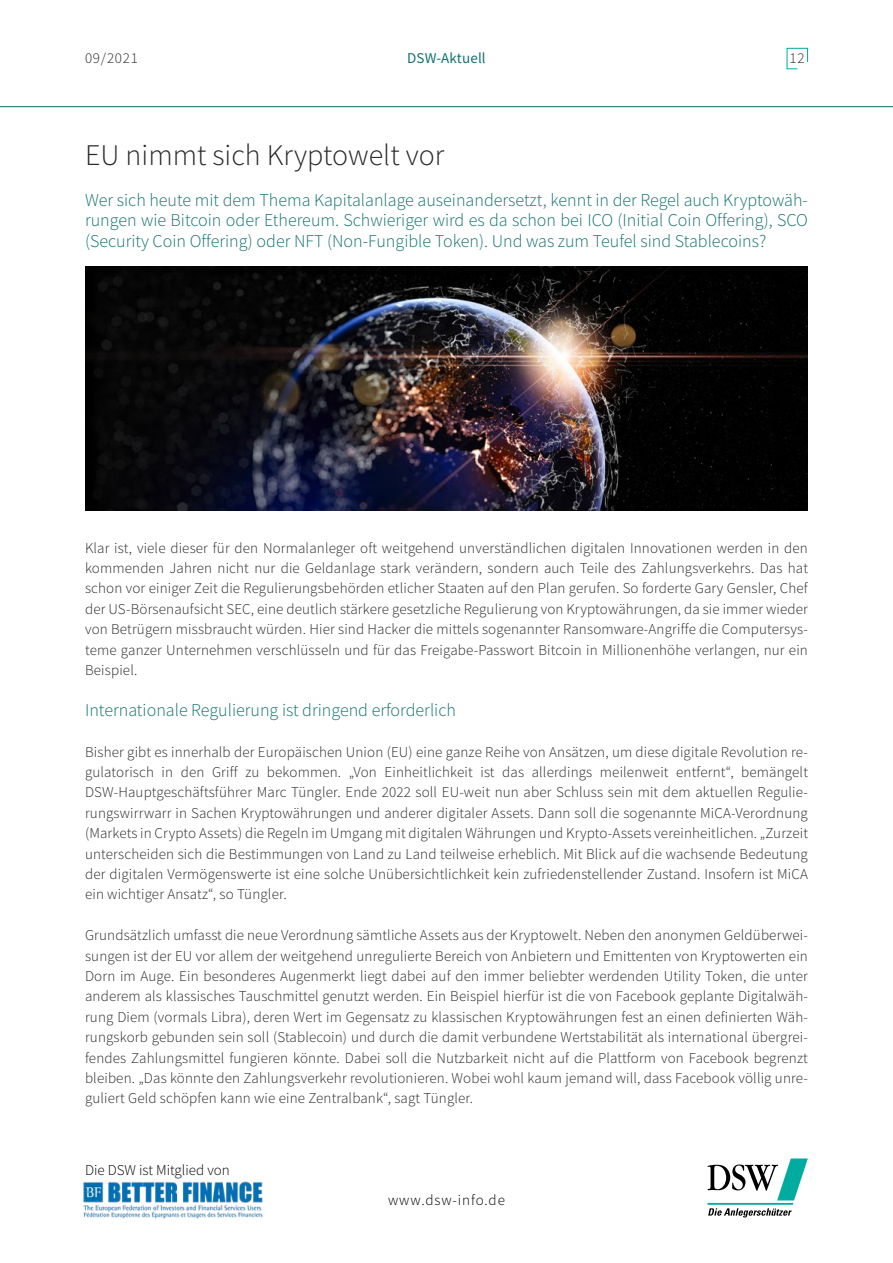
<style>
.page{position:relative;width:893px;height:1263px;background:#fff}
.page>*{position:absolute;margin:0;border:0;box-sizing:border-box;transform-origin:0 0}
.t1{font:300 30px "Source Sans Pro";color:#282827}
.t2{font:300 18px/20.4px "Source Sans Pro";color:#137270;text-align:justify}
.t3{font:300 15px/20.4px "Source Sans Pro";letter-spacing:.01em;color:#282827;text-align:justify}
.t4{font:300 15px "Source Sans Pro";color:#000}
.t5{font:300 15px "Source Sans Pro";letter-spacing:.06em;color:#000}
.t6{font:15px "Source Sans Pro";letter-spacing:.01em;color:#137270}
</style>
<div class="page">
<svg style="left:707px;top:1158px;width:101px;height:59px"></svg>
<svg style="left:786px;top:48px;width:22px;height:22px"></svg>
<hr style="left:0;top:106px;width:893px;height:1px;background:#076b69">
<img style="left:83px;top:1182px;width:180px;height:37px">
<img style="left:85px;top:266px;width:723px;height:245px">
<p class="t3" style="left:85px;top:48px;width:54px">09/2021</p>
<p class="t6" style="left:407px;top:48px;width:80px">DSW-Aktuell</p>
<p class="t3" style="left:790px;top:48px;width:17px">12</p>
<h1 class="t1" style="left:85px;top:137px;width:361px">EU nimmt sich Kryptowelt vor</h1>
<p class="t2" style="left:85px;top:190px;width:724px">Wer sich heute mit dem Thema Kapitalanlage auseinandersetzt, kennt in der Regel auch Kryptowäh&shy;rungen wie Bitcoin oder Ethereum. Schwieriger wird es da schon bei ICO (Initial Coin Offering), SCO (Security Coin Offering) oder NFT (Non-Fungible Token). Und was zum Teufel sind Stablecoins?</p>
<p class="t3" style="left:85px;top:537px;width:724px">Klar ist, viele dieser für den Normalanleger oft weitgehend unverständlichen digitalen Innovationen werden in den kommenden Jahren nicht nur die Geldanlage stark verändern, sondern auch Teile des Zahlungsverkehrs. Das hat schon vor einiger Zeit die Regulierungsbehörden etlicher Staaten auf den Plan gerufen. So forderte Gary Gensler, Chef der US-Börsenaufsicht SEC, eine deutlich stärkere gesetzliche Regulierung von Kryptowährungen, da sie immer wieder von Betrügern missbraucht würden. Hier sind Hacker die mittels sogenannter Ransomware-Angriffe die Computersys&shy;teme ganzer Unternehmen verschlüsseln und für das Freigabe-Passwort Bitcoin in Millionenhöhe verlangen, nur ein Beispiel.</p>
<p class="t2" style="left:85px;top:700px;width:372px">Internationale Regulierung ist dringend erforderlich</p>
<p class="t3" style="left:85px;top:741px;width:724px">Bisher gibt es innerhalb der Europäischen Union (EU) eine ganze Reihe von Ansätzen, um diese digitale Revolution re&shy;gulatorisch in den Griff zu bekommen. „Von Einheitlichkeit ist das allerdings meilenweit entfernt“, bemängelt DSW-Hauptgeschäftsführer Marc Tüngler. Ende 2022 soll EU-weit nun aber Schluss sein mit dem aktuellen Regulie&shy;rungswirrwarr in Sachen Kryptowährungen und anderer digitaler Assets. Dann soll die sogenannte MiCA-Verordnung (Markets in Crypto Assets) die Regeln im Umgang mit digitalen Währungen und Krypto-Assets vereinheitlichen. „Zurzeit unterscheiden sich die Bestimmungen von Land zu Land teilweise erheblich. Mit Blick auf die wachsende Bedeutung der digitalen Vermögenswerte ist eine solche Unübersichtlichkeit kein zufriedenstellender Zustand. Insofern ist MiCA ein wichtiger Ansatz“, so Tüngler.</p>
<p class="t3" style="left:85px;top:925px;width:724px">Grundsätzlich umfasst die neue Verordnung sämtliche Assets aus der Kryptowelt. Neben den anonymen Geldüberwei&shy;sungen ist der EU vor allem der weitgehend unregulierte Bereich von Anbietern und Emittenten von Kryptowerten ein Dorn im Auge. Ein besonderes Augenmerkt liegt dabei auf den immer beliebter werdenden Utility Token, die unter anderem als klassisches Tauschmittel genutzt werden. Ein Beispiel hierfür ist die von Facebook geplante Digitalwäh&shy;rung Diem (vormals Libra), deren Wert im Gegensatz zu klassischen Kryptowährungen fest an einen definierten Wäh&shy;rungskorb gebunden sein soll (Stablecoin) und durch die damit verbundene Wertstabilität als international übergrei&shy;fendes Zahlungsmittel fungieren könnte. Dabei soll die Nutzbarkeit nicht auf die Plattform von Facebook begrenzt bleiben. „Das könnte den Zahlungsverkehr revolutionieren. Wobei wohl kaum jemand will, dass Facebook völlig unre&shy;guliert Geld schöpfen kann wie eine Zentralbank“, sagt Tüngler.</p>
<p class="t4" style="left:85px;top:1161px;width:146px">Die DSW ist Mitglied von</p>
<p class="t5" style="left:388px;top:1191px;width:118px">www.dsw-info.de</p>
</div>
